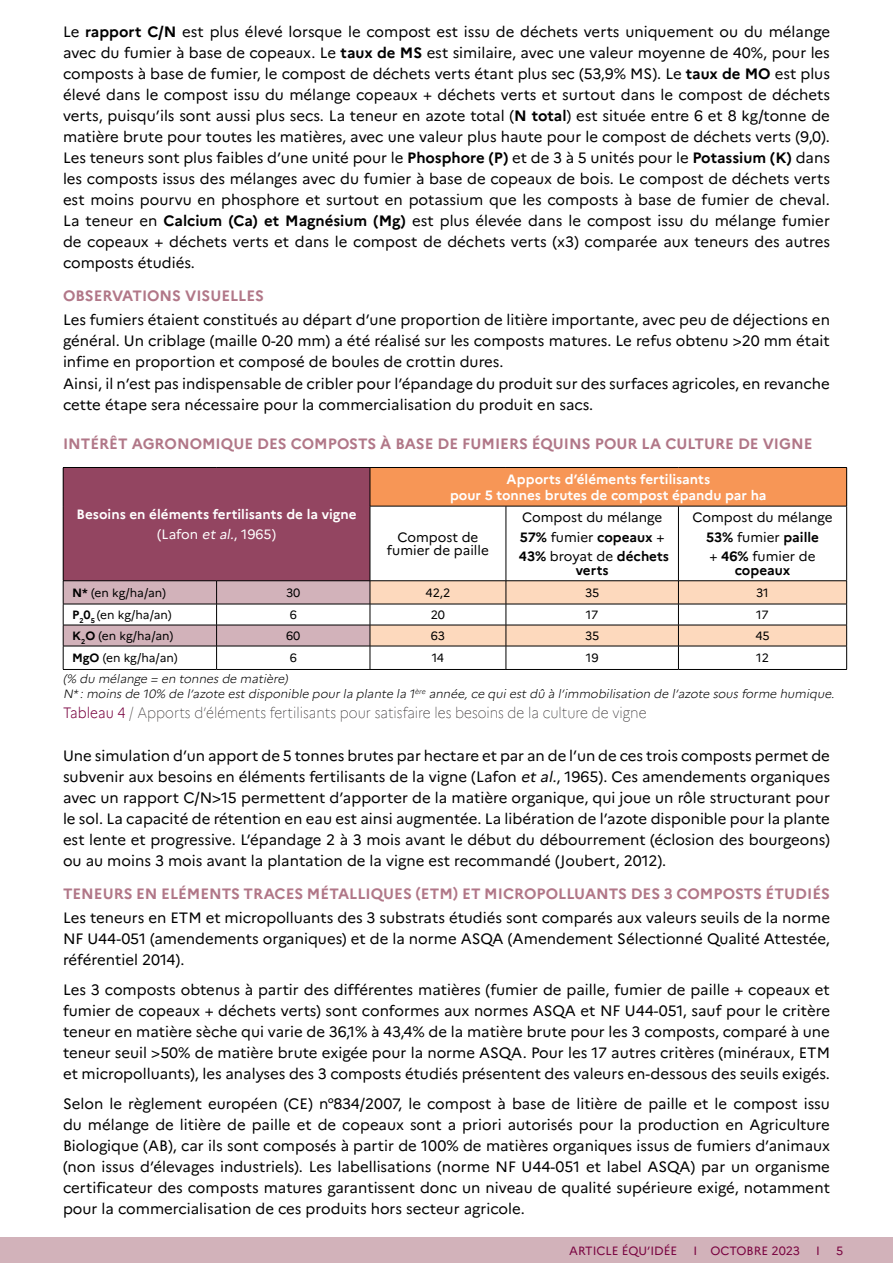
<style>
.page{position:relative;width:893px;height:1263px;background:#fff}
.page>*{position:absolute;margin:0;border:0;box-sizing:border-box;transform-origin:0 0}
.t1{font:15px/21px "Marianne";color:#000;text-align:justify}
.t2{font:700 15px "Marianne";color:#b17788}
.t3{font:100 15px "Marianne";color:#231f20;scale:.9 1}
.t4{font:700 13.5px/16.5px "Marianne";color:#fff;text-align:center}
.t5{font:700 13.5px/13.5px "Marianne";color:#000;text-align:center}
.t6{font:13.5px/13.5px "Marianne";color:#000;text-align:center}
.t7{font:13.5px "Marianne";color:#fff}
.t8{font:italic 300 12px "Marianne";color:#000}
.t9{font:12px "Marianne";color:#000}
.t10{font:12px "Marianne";color:#7a0441}
.s1{font-weight:700}
.s2{font-style:italic}
.s3{font-weight:400}
.s4{font-weight:300;color:#7a0441}
</style>
<div class="page">
<div style="left:0;top:1237px;width:893px;height:26px;background:#d2b2ba"></div>
<div style="left:63px;top:467px;width:307px;height:114px;background:#934561"></div>
<div style="left:370px;top:467px;width:477px;height:39px;background:#f79656"></div>
<hr style="left:63px;top:468px;width:1px;height:38px;background:#000">
<hr style="left:846px;top:468px;width:1px;height:38px;background:#000">
<hr style="left:63px;top:506px;width:1px;height:75px;background:#000">
<hr style="left:846px;top:506px;width:1px;height:75px;background:#000">
<hr style="left:63px;top:669px;width:154px;height:1px;background:#000">
<hr style="left:217px;top:669px;width:153px;height:1px;background:#000">
<hr style="left:370px;top:669px;width:136px;height:1px;background:#000">
<hr style="left:506px;top:669px;width:172px;height:1px;background:#000">
<hr style="left:678px;top:669px;width:169px;height:1px;background:#000">
<hr style="left:63px;top:467px;width:154px;height:1px;background:#000">
<hr style="left:217px;top:467px;width:153px;height:1px;background:#000">
<hr style="left:370px;top:467px;width:136px;height:1px;background:#000">
<hr style="left:506px;top:467px;width:172px;height:1px;background:#000">
<hr style="left:678px;top:467px;width:169px;height:1px;background:#000">
<hr style="left:370px;top:506px;width:136px;height:1px;background:#000">
<hr style="left:506px;top:506px;width:172px;height:1px;background:#000">
<hr style="left:678px;top:506px;width:169px;height:1px;background:#000">
<hr style="left:63px;top:580px;width:154px;height:1px;background:#000">
<hr style="left:217px;top:580px;width:153px;height:1px;background:#000">
<hr style="left:370px;top:580px;width:136px;height:1px;background:#000">
<hr style="left:506px;top:580px;width:172px;height:1px;background:#000">
<hr style="left:678px;top:580px;width:169px;height:1px;background:#000">
<hr style="left:370px;top:468px;width:1px;height:38px;background:#000">
<hr style="left:370px;top:506px;width:1px;height:75px;background:#000">
<hr style="left:506px;top:506px;width:1px;height:75px;background:#000">
<hr style="left:678px;top:506px;width:1px;height:75px;background:#000">
<svg style="left:63px;top:581px;width:784px;height:88px"></svg>
<p class="t1" style="left:63px;top:21px;width:769px">Le <span class="s1">rapport C/N</span> est plus élevé lorsque le compost est issu de déchets verts uniquement ou du mélange avec du fumier à base de copeaux. Le <span class="s1">taux de MS</span> est similaire, avec une valeur moyenne de 40%, pour les composts à base de fumier, le compost de déchets verts étant plus sec (53,9% MS). Le <span class="s1">taux de MO</span> est plus élevé dans le compost issu du mélange copeaux + déchets verts et surtout dans le compost de déchets verts, puisqu’ils sont aussi plus secs. La teneur en azote total (<span class="s1">N total</span>) est située entre 6 et 8 kg/tonne de matière brute pour toutes les matières, avec une valeur plus haute pour le compost de déchets verts (9,0).<br>Les teneurs sont plus faibles d’une unité pour le <span class="s1">Phosphore (P)</span> et de 3 à 5 unités pour le <span class="s1">Potassium (K)</span> dans les composts issus des mélanges avec du fumier à base de copeaux de bois. Le compost de déchets verts est moins pourvu en phosphore et surtout en potassium que les composts à base de fumier de cheval.<br>La teneur en <span class="s1">Calcium (Ca) et Magnésium (Mg)</span> est plus élevée dans le compost issu du mélange fumier de copeaux + déchets verts et dans le compost de déchets verts (x3) comparée aux teneurs des autres composts étudiés.</p>
<p class="t2" style="left:63px;top:286px;width:202px">OBSERVATIONS VISUELLES</p>
<p class="t1" style="left:63px;top:309px;width:768px">Les fumiers étaient constitués au départ d’une proportion de litière importante, avec peu de déjections en général. Un criblage (maille 0-20 mm) a été réalisé sur les composts matures. Le refus obtenu &gt;20 mm était infime en proportion et composé de boules de crottin dures.</p>
<p class="t1" style="left:63px;top:373px;width:768px">Ainsi, il n’est pas indispensable de cribler pour l’épandage du produit sur des surfaces agricoles, en revanche cette étape sera nécessaire pour la commercialisation du produit en sacs.</p>
<p class="t2" style="left:63px;top:435px;width:751px">INTÉRÊT AGRONOMIQUE DES COMPOSTS À BASE DE FUMIERS ÉQUINS POUR LA CULTURE DE VIGNE</p>
<p class="t4" style="left:77px;top:506px;width:281px">Besoins en éléments fertilisants de la vigne</p>
<p class="t7" style="left:157px;top:526px;width:120px">(Lafon <span class="s2">et al.</span>, 1965)</p>
<p class="t4" style="left:450px;top:470px;width:318px">Apports d’éléments fertilisants<br>pour 5 tonnes brutes de compost épandu par ha</p>
<p class="t6" style="left:387px;top:530px;width:103px">Compost de fumier de paille</p>
<p class="t6" style="left:522px;top:511px;width:142px">Compost du mélange</p>
<p class="t5" style="left:520px;top:530px;width:146px">57% <span class="s3">fumier</span> copeaux <span class="s3">+</span></p>
<p class="t5" style="left:519px;top:550px;width:152px">43% <span class="s3">broyat de</span> déchets verts</p>
<p class="t6" style="left:692px;top:511px;width:142px">Compost du mélange</p>
<p class="t5" style="left:706px;top:530px;width:114px">53% <span class="s3">fumier</span> paille</p>
<p class="t5" style="left:709px;top:550px;width:108px"><span class="s3">+</span> 46% <span class="s3">fumier de </span>copeaux</p>
<p class="t9" style="left:72px;top:585px;width:95px"><span class="s1">N*</span> (en kg/ha/an)</p>
<p class="t9" style="left:286px;top:585px;width:16px">30</p>
<p class="t9" style="left:426px;top:585px;width:26px">42,2</p>
<p class="t9" style="left:585px;top:585px;width:16px">35</p>
<p class="t9" style="left:756px;top:585px;width:14px">31</p>
<p class="t9" style="left:72px;top:607px;width:101px"><span class="s1">P</span><sub>2</sub><span class="s1">0</span><sub>5</sub> (en kg/ha/an)</p>
<p class="t9" style="left:290px;top:607px;width:9px">6</p>
<p class="t9" style="left:431px;top:607px;width:16px">20</p>
<p class="t9" style="left:586px;top:607px;width:14px">17</p>
<p class="t9" style="left:756px;top:607px;width:14px">17</p>
<p class="t9" style="left:72px;top:628px;width:103px"><span class="s1">K</span><sub>2</sub><span class="s1">O</span> (en kg/ha/an)</p>
<p class="t9" style="left:286px;top:628px;width:16px">60</p>
<p class="t9" style="left:431px;top:628px;width:16px">63</p>
<p class="t9" style="left:585px;top:628px;width:16px">35</p>
<p class="t9" style="left:755px;top:628px;width:16px">45</p>
<p class="t9" style="left:72px;top:651px;width:107px"><span class="s1">MgO</span> (en kg/ha/an)</p>
<p class="t9" style="left:290px;top:651px;width:9px">6</p>
<p class="t9" style="left:432px;top:651px;width:14px">14</p>
<p class="t9" style="left:586px;top:651px;width:14px">19</p>
<p class="t9" style="left:756px;top:651px;width:14px">12</p>
<p class="t8" style="left:63px;top:671px;width:229px">(% du mélange = en tonnes de matière)</p>
<p class="t8" style="left:63px;top:686px;width:776px">N*:moins de 10% de l’azote est disponible pourla plante la 1<sup>ère</sup> année,ce quiest dû à l’immobilisation de l’azote sous forme humique.</p>
<p class="t3" style="left:63px;top:704px;width:650px"><span class="s4">Tableau 4</span> / Apports d’éléments fertilisants pour satisfaire les besoins de la culture de vigne</p>
<p class="t1" style="left:63px;top:745px;width:768px">Une simulation d’un apport de 5 tonnes brutes par hectare et par an de l’un de ces trois composts permet de subvenir aux besoins en éléments fertilisants de la vigne (Lafon <span class="s2">et al.</span>, 1965). Ces amendements organiques avec un rapport C/N&gt;15 permettent d’apporter de la matière organique, qui joue un rôle structurant pour le sol. La capacité de rétention en eau est ainsi augmentée. La libération de l’azote disponible pour la plante est lente et progressive. L’épandage 2 à 3 mois avant le début du débourrement (éclosion des bourgeons) ou au moins 3 mois avant la plantation de la vigne est recommandé (Joubert, 2012).</p>
<p class="t2" style="left:63px;top:885px;width:768px">TENEURS EN ELÉMENTS TRACES MÉTALLIQUES (ETM) ET MICROPOLLUANTS DES 3 COMPOSTS ÉTUDIÉS</p>
<p class="t1" style="left:63px;top:907px;width:768px">Les teneurs en ETM et micropolluants des 3 substrats étudiés sont comparés aux valeurs seuils de la norme NF U44-051 (amendements organiques) et de la norme ASQA (Amendement Sélectionné Qualité Attestée, référentiel 2014).</p>
<p class="t1" style="left:63px;top:979px;width:768px">Les 3 composts obtenus à partir des différentes matières (fumier de paille, fumier de paille + copeaux et fumier de copeaux + déchets verts) sont conformes aux normes ASQA et NF U44-051, sauf pour le critère teneur en matière sèche qui varie de 36,1% à 43,4% de la matière brute pour les 3 composts, comparé à une teneur seuil &gt;50% de matière brute exigée pour la norme ASQA. Pour les 17 autres critères (minéraux, ETM et micropolluants), les analyses des 3 composts étudiés présentent des valeurs en-dessous des seuils exigés.</p>
<p class="t1" style="left:63px;top:1093px;width:768px">Selon le règlement européen (CE) n°834/2007, le compost à base de litière de paille et le compost issu du mélange de litière de paille et de copeaux sont a priori autorisés pour la production en Agriculture Biologique (AB), car ils sont composés à partir de 100% de matières organiques issus de fumiers d’animaux (non issus d’élevages industriels). Les labellisations (norme NF U44-051 et label ASQA) par un organisme certificateur des composts matures garantissent donc un niveau de qualité supérieure exigé, notamment pour la commercialisation de ces produits hors secteur agricole.</p>
<p class="t10" style="left:569px;top:1243px;width:110px">ARTICLE ÉQU’IDÉE</p>
<p class="t10" style="left:694px;top:1243px;width:108px">I OCTOBRE 2023</p>
<p class="t10" style="left:816px;top:1243px;width:5px">I</p>
<p class="t10" style="left:836px;top:1243px;width:9px">5</p>
</div>
